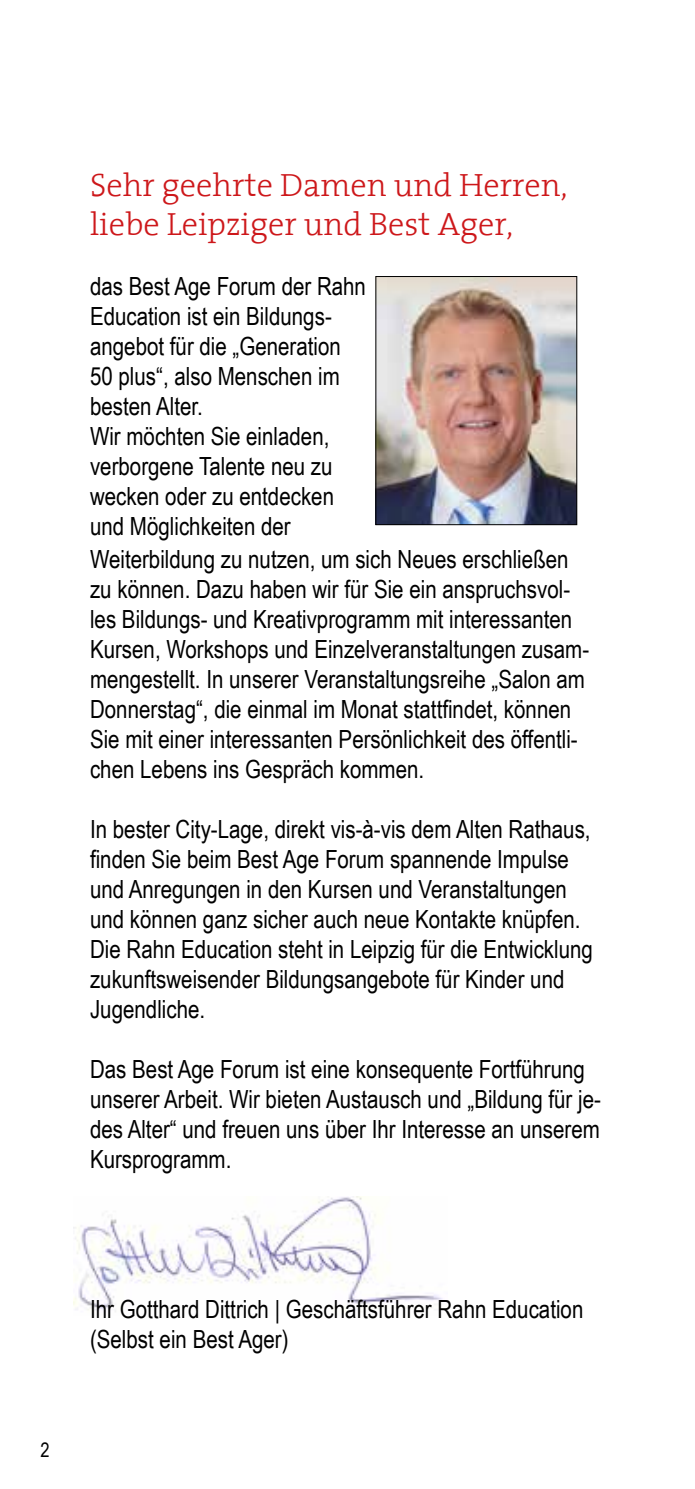
<style>
.page{position:relative;width:695px;height:1489px;background:#fff}
.page>*{position:absolute;margin:0;border:0;box-sizing:border-box;transform-origin:0 0}
.t1{font:300 32.5px/39px "The Serif";color:#cd171a}
.t2{font:25px/30px "Arial Narrow";color:#000}
.t3{font:20px "Arial Narrow";color:#000}
</style>
<div class="page">
<img style="left:73px;top:1196px;width:370px;height:116px">
<img style="left:377px;top:278px;width:198px;height:245px">
<div style="left:375px;top:276px;width:202px;height:249px;border:1px solid #000"></div>
<h1 class="t1" style="left:90px;top:164px;width:479px">Sehr geehrte Damen und Herren, liebe Leipziger und Best Ager,</h1>
<p class="t2" style="left:90px;top:270px;width:277px">das Best Age Forum der Rahn<br>Education ist ein Bildungs&shy;angebot für die „Generation<br>50 plus“, also Menschen im besten Alter.<br>Wir möchten Sie einladen, verborgene Talente neu zu wecken oder zu entdecken und Möglichkeiten der</p>
<p class="t2" style="left:90px;top:543px;width:500px">Weiterbildung zu nutzen, um sich Neues erschließen zu können. Dazu haben wir für Sie ein anspruchsvol&shy;les Bildungs- und Kreativprogramm mit interessanten Kursen, Workshops und Einzelveranstaltungen zusam&shy;mengestellt. In unserer Veranstaltungsreihe „Salon am Donnerstag“, die einmal im Monat stattfindet, können Sie mit einer interessanten Persönlichkeit des öffentli&shy;chen Lebens ins Gespräch kommen.</p>
<p class="t2" style="left:90px;top:813px;width:504px">In bester City-Lage, direkt vis-à-vis dem Alten Rathaus, finden Sie beim Best Age Forum spannende Impulse und Anregungen in den Kursen und Veranstaltungen und können ganz sicher auch neue Kontakte knüpfen.<br>Die Rahn Education steht in Leipzig für die Entwicklung zukunftsweisender Bildungsangebote für Kinder und Jugendliche.</p>
<p class="t2" style="left:90px;top:1053px;width:512px">Das Best Age Forum ist eine konsequente Fortführung unserer Arbeit. Wir bieten Austausch und „Bildung für je&shy;des Alter“ und freuen uns über Ihr Interesse an unserem Kursprogramm.</p>
<p class="t3" style="left:40px;top:1435px;width:11px">2</p>
<p class="t2" style="left:90px;top:1293px;width:495px">Ihr Gotthard Dittrich | Geschäftsführer Rahn Education (Selbst ein Best Ager)</p>
</div>
